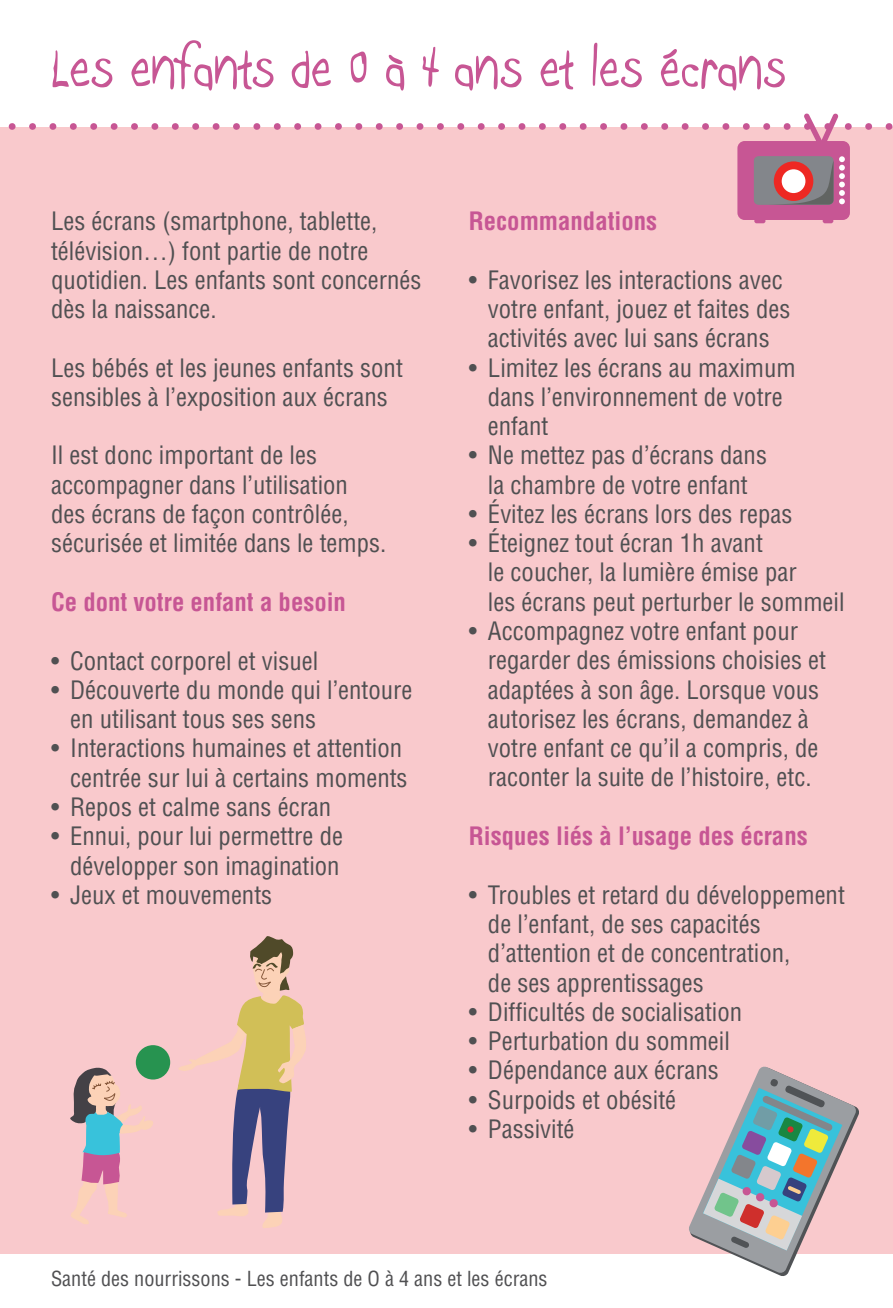
<style>
.page{position:relative;width:893px;height:1308px;background:#fff}
.page>*{position:absolute;margin:0;border:0;box-sizing:border-box;transform-origin:0 0}
.t1{font:60.75px "Boopee";color:#c75694}
.t2{font:condensed 24.75px/29.2px "Helvetica";color:#505052}
.t3{font:700 condensed 24.75px "Helvetica";color:#c75694}
.t4{font:condensed 20.25px "Helvetica";color:#505052}
</style>
<div class="page">
<div style="left:0;top:1px;width:893px;height:1252px;background:#f9c9cc"></div>
<div style="left:0;top:0;width:893px;height:126px;background:#fff"></div>
<svg style="left:70px;top:1067px;width:85px;height:157px"></svg>
<div style="left:136px;top:1045px;width:34px;height:34px;background:#279350;border-radius:50%"></div>
<svg style="left:178px;top:936px;width:128px;height:292px"></svg>
<svg style="left:688px;top:1066px;width:172px;height:210px"></svg>
<div style="left:737px;top:141px;width:113px;height:79px;background:#c75694;border-radius:7px"></div>
<div style="left:754px;top:156px;width:79px;height:49px;background:#83868b;border-radius:5px"></div>
<svg style="left:773px;top:163px;width:60px;height:42px"></svg>
<hr style="left:754px;top:219px;width:11px;height:4px;background:#c75694;border-radius:2px">
<div style="left:823px;top:218px;width:10px;height:5px;background:#c75694;border-radius:2px"></div>
<svg style="left:0;top:113px;width:893px;height:36px"></svg>
<div style="left:774px;top:161px;width:39px;height:40px;background:#ee2823;border-radius:50%"></div>
<div style="left:782px;top:169px;width:23px;height:24px;background:#fff;border-radius:50%"></div>
<svg style="left:839px;top:156px;width:6px;height:48px"></svg>
<p class="t1" style="left:51px;top:34px;width:736px">Les enfants de 0 à 4 ans et les écrans</p>
<p class="t2" style="left:51px;top:206px;width:372px">Les écrans (smartphone, tablette, télévision…) font partie de notre quotidien. Les enfants sont concernés dès la naissance.</p>
<p class="t2" style="left:51px;top:353px;width:353px">Les bébés et les jeunes enfants sont sensibles à l’exposition aux écrans</p>
<p class="t2" style="left:51px;top:440px;width:267px">Il est donc important de les</p>
<p class="t2" style="left:51px;top:470px;width:298px">accompagner dans l’utilisation</p>
<p class="t2" style="left:51px;top:499px;width:299px">des écrans de façon contrôlée,</p>
<p class="t2" style="left:51px;top:528px;width:337px">sécurisée et limitée dans le temps.</p>
<p class="t3" style="left:51px;top:586px;width:296px">Ce dont votre enfant a besoin</p>
<p class="t2" style="left:51px;top:646px;width:269px">• Contact corporel et visuel</p>
<p class="t2" style="left:70px;top:675px;width:344px;text-indent:-19px">• Découverte du monde qui l’entoure en utilisant tous ses sens</p>
<p class="t2" style="left:51px;top:733px;width:358px;text-align:right">• Interactions humaines et attention centrée sur lui à certains moments</p>
<p class="t2" style="left:51px;top:792px;width:282px">• Repos et calme sans écran</p>
<p class="t2" style="left:51px;top:821px;width:294px">• Ennui, pour lui permettre de</p>
<p class="t2" style="left:70px;top:850px;width:271px">développer son imagination</p>
<p class="t2" style="left:51px;top:880px;width:223px">• Jeux et mouvements</p>
<p class="t3" style="left:469px;top:206px;width:190px">Recommandations</p>
<p class="t2" style="left:469px;top:265px;width:315px">• Favorisez les interactions avec</p>
<p class="t2" style="left:488px;top:294px;width:304px">votre enfant, jouez et faites des activités avec lui sans écrans</p>
<p class="t2" style="left:488px;top:353px;width:309px;text-indent:-19px">• Limitez les écrans au maximum dans l’environnement de votre enfant</p>
<p class="t2" style="left:469px;top:440px;width:300px">• Ne mettez pas d’écrans dans</p>
<p class="t2" style="left:488px;top:470px;width:261px">la chambre de votre enfant</p>
<p class="t2" style="left:469px;top:499px;width:325px">• Évitez les écrans lors des repas</p>
<p class="t2" style="left:469px;top:528px;width:296px">• Éteignez tout écran 1h avant</p>
<p class="t2" style="left:488px;top:557px;width:310px">le coucher, la lumière émise par</p>
<p class="t2" style="left:488px;top:587px;width:358px">les écrans peut perturber le sommeil</p>
<p class="t2" style="left:488px;top:616px;width:340px;text-indent:-19px">• Accompagnez votre enfant pour regarder des émissions choisies et adaptées à son âge. Lorsque vous autorisez les écrans, demandez à votre enfant ce qu’il a compris, de raconter la suite de l’histoire, etc.</p>
<p class="t3" style="left:469px;top:820px;width:340px">Risques liés à l’usage des écrans</p>
<p class="t2" style="left:488px;top:880px;width:358px;text-indent:-19px">• Troubles et retard du développement de l’enfant, de ses capacités</p>
<p class="t2" style="left:488px;top:938px;width:304px">d’attention et de concentration,</p>
<p class="t2" style="left:488px;top:967px;width:217px">de ses apprentissages</p>
<p class="t2" style="left:469px;top:997px;width:275px">• Difficultés de socialisation</p>
<p class="t2" style="left:469px;top:1026px;width:263px">• Perturbation du sommeil</p>
<p class="t2" style="left:469px;top:1055px;width:252px">• Dépendance aux écrans</p>
<p class="t2" style="left:469px;top:1084px;width:209px">• Surpoids et obésité</p>
<p class="t2" style="left:469px;top:1114px;width:107px">• Passivité</p>
<p class="t4" style="left:51px;top:1265px;width:498px">Santé des nourrissons - Les enfants de O à 4 ans et les écrans</p>
</div>
